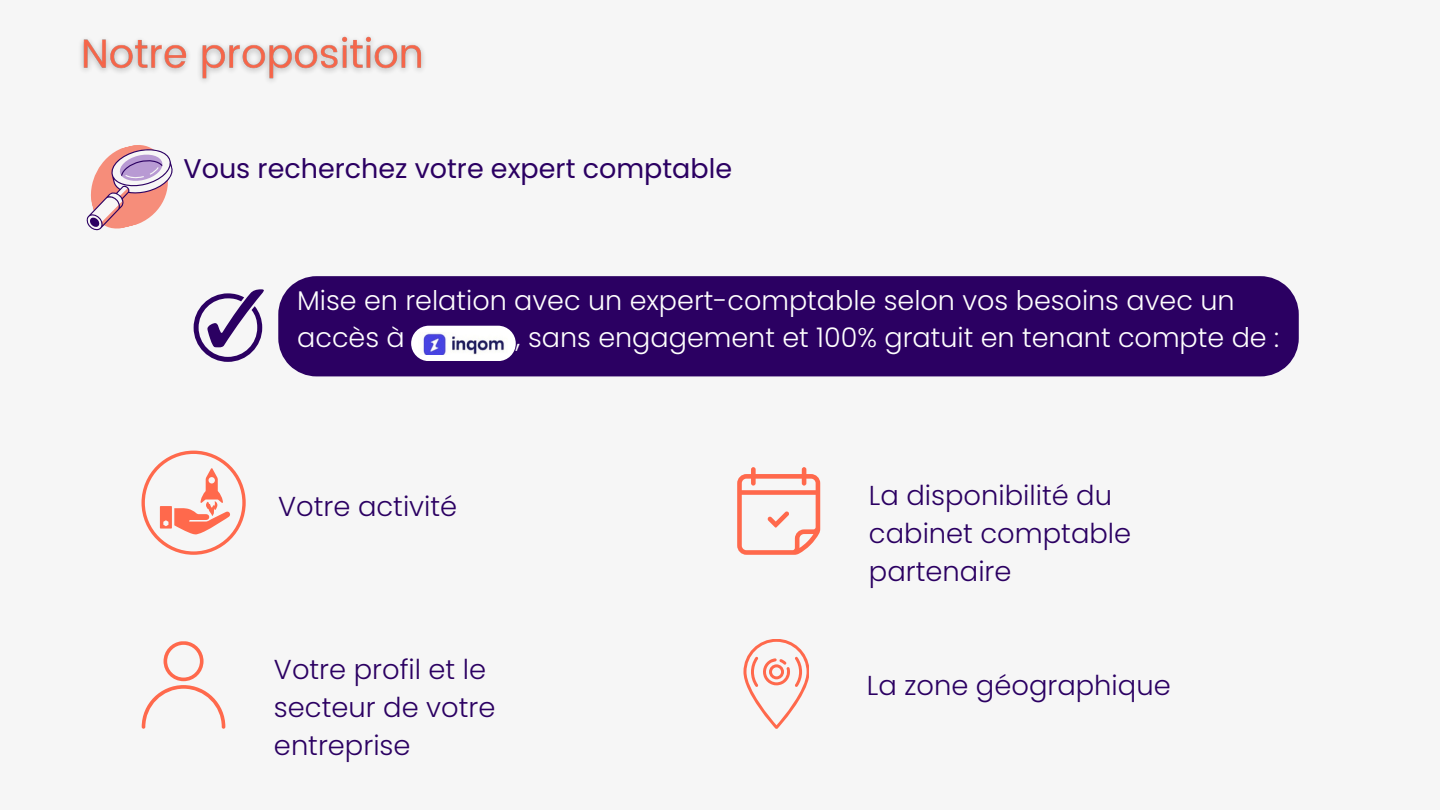
<style>
.page{position:relative;width:1440px;height:810px;background:#f6f6f6}
.page>*{position:absolute;margin:0;border:0;box-sizing:border-box;transform-origin:0 0}
.t1{font:300 27.4px/38.2px "Poppins";color:#2b0062}
.t2{font:300 27px/37.5px "Poppins";color:#fefefe}
.t3{font:27px "Poppins";color:#2b0062}
</style>
<div class="page">
<div style="left:278px;top:276px;width:1021px;height:100px;background:#2b0062"></div>
<div style="left:411px;top:326px;width:105px;height:35px;background:#fff"></div>
<img style="left:423px;top:333px;width:82px;height:22px">
<svg style="left:142px;top:641px;width:83px;height:88px"></svg>
<svg style="left:142px;top:451px;width:104px;height:104px"></svg>
<svg style="left:194px;top:289px;width:70px;height:73px"></svg>
<svg style="left:737px;top:467px;width:83px;height:88px"></svg>
<svg style="left:743px;top:639px;width:66px;height:90px"></svg>
<img style="left:81px;top:36px;width:343px;height:45px">
<svg style="left:86px;top:145px;width:87px;height:86px"></svg>
<h1 class="t3" style="left:184px;top:150px;width:550px">Vous recherchez votre expert comptable</h1>
<h1 class="t2" style="left:297px;top:282px;width:939px">Mise en relation avec un expert-comptable selon vos besoins avec un accès à</h1>
<h1 class="t2" style="left:516px;top:319px;width:765px">, sans engagement et 100% gratuit en tenant compte de :</h1>
<p class="t1" style="left:278px;top:488px;width:181px">Votre activité</p>
<p class="t1" style="left:274px;top:650px;width:223px">Votre profil et le secteur de votre entreprise</p>
<p class="t1" style="left:869px;top:476px;width:264px">La disponibilité du cabinet comptable partenaire</p>
<h1 class="t1" style="left:867px;top:667px;width:305px">La zone géographique</h1>
</div>
